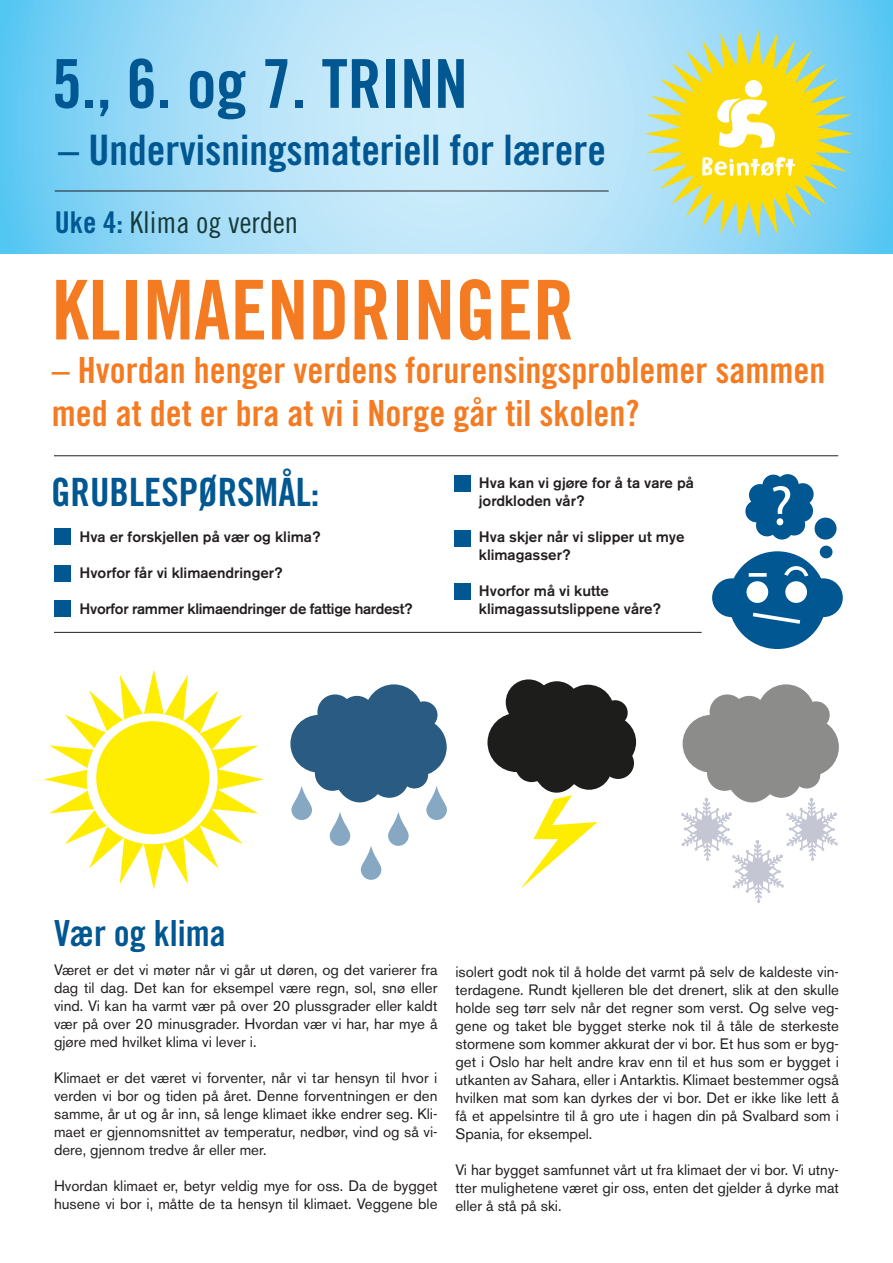
<style>
.page{position:relative;width:893px;height:1263px;background:#fff}
.page>*{position:absolute;margin:0;border:0;box-sizing:border-box;transform-origin:0 0}
.t1{font:82.5px "Trade Gothic Bold Cond Twenty";color:#f47b21}
.t2{font:67.5px "Trade Gothic Bold Cond Twenty";color:#005791}
.t3{font:56.55px "Myriad Pro";color:#fff}
.t4{font:42px "Trade Gothic Bold Cond Twenty";color:#005791}
.t5{font:39px "Trade Gothic Bold Cond Twenty";color:#005791}
.t6{font:36px "Trade Gothic Bold Cond Twenty";color:#f47b21}
.t7{font:36px "Trade Gothic Bold Cond Twenty";color:#005791}
.t8{font:30px "Trade Gothic Cond Eighteen";color:#173938}
.t9{font:15px/18px "Akzidenz Grotesk BE";color:#231f20;text-align:justify}
.t10{font:500 15px "Akzidenz Grotesk BE";color:#231f20}
.t11{font:500 15px "Akzidenz Grotesk BE";letter-spacing:-.02em;color:#231f20}
.s1{font-family:"Trade Gothic Bold Cond Twenty";color:#005791}
</style>
<div class="page">
<svg style="left:0;top:0;width:893px;height:253px;background:#a6def7"></svg>
<hr style="left:55px;top:191px;width:554px;height:1px;background:#231f20">
<hr style="left:54px;top:455px;width:784px;height:1px;background:#231f20">
<hr style="left:54px;top:632px;width:648px;height:1px;background:#231f20">
<svg style="left:644px;top:30px;width:209px;height:208px;background:#c9db87"></svg>
<div style="left:728px;top:551px;width:98px;height:98px;background:#005791;border-radius:50%"></div>
<div style="left:712px;top:578px;width:39px;height:39px;background:#005791;border-radius:50%"></div>
<div style="left:804px;top:578px;width:39px;height:39px;background:#005791;border-radius:50%"></div>
<div style="left:746px;top:581px;width:22px;height:22px;background:#fff;border-radius:50%"></div>
<div style="left:785px;top:581px;width:22px;height:22px;background:#fff;border-radius:50%"></div>
<svg style="left:752px;top:612px;width:49px;height:12px"></svg>
<svg style="left:749px;top:573px;width:18px;height:4px"></svg>
<svg style="left:784px;top:566px;width:25px;height:11px"></svg>
<div style="left:815px;top:518px;width:21px;height:21px;background:#005791;border-radius:50%"></div>
<div style="left:777px;top:474px;width:22px;height:22px;background:#005791;border-radius:50%"></div>
<div style="left:792px;top:483px;width:22px;height:22px;background:#005791;border-radius:50%"></div>
<div style="left:791px;top:500px;width:22px;height:22px;background:#005791;border-radius:50%"></div>
<div style="left:783px;top:513px;width:22px;height:22px;background:#005791;border-radius:50%"></div>
<div style="left:745px;top:500px;width:22px;height:22px;background:#005791;border-radius:50%"></div>
<div style="left:756px;top:514px;width:22px;height:22px;background:#005791;border-radius:50%"></div>
<div style="left:771px;top:518px;width:22px;height:21px;background:#005791;border-radius:50%"></div>
<div style="left:762px;top:475px;width:22px;height:22px;background:#005791;border-radius:50%"></div>
<div style="left:749px;top:484px;width:22px;height:22px;background:#005791;border-radius:50%"></div>
<div style="left:765px;top:492px;width:36px;height:36px;background:#005791;border-radius:50%"></div>
<div style="left:820px;top:546px;width:12px;height:12px;background:#005791;border-radius:50%"></div>
<div style="left:54px;top:529px;width:16px;height:16px;background:#005791"></div>
<div style="left:455px;top:476px;width:16px;height:16px;background:#005791"></div>
<div style="left:54px;top:565px;width:16px;height:16px;background:#005791"></div>
<div style="left:54px;top:601px;width:16px;height:16px;background:#005791"></div>
<div style="left:455px;top:530px;width:16px;height:16px;background:#005791"></div>
<div style="left:455px;top:583px;width:16px;height:16px;background:#005791"></div>
<svg style="left:337px;top:727px;width:58px;height:76px;background:#416d90"></svg>
<div style="left:290px;top:715px;width:58px;height:58px;background:#2a5c83;border-radius:50%"></div>
<div style="left:365px;top:684px;width:58px;height:58px;background:#2a5c83;border-radius:50%"></div>
<div style="left:315px;top:755px;width:35px;height:36px;background:#2a5c83;border-radius:50%"></div>
<div style="left:370px;top:758px;width:39px;height:40px;background:#2a5c83;border-radius:50%"></div>
<div style="left:401px;top:761px;width:27px;height:27px;background:#2a5c83;border-radius:50%"></div>
<div style="left:410px;top:701px;width:28px;height:28px;background:#2a5c83;border-radius:50%"></div>
<div style="left:317px;top:694px;width:36px;height:36px;background:#2a5c83;border-radius:50%"></div>
<div style="left:339px;top:696px;width:36px;height:35px;background:#2a5c83;border-radius:50%"></div>
<div style="left:389px;top:718px;width:58px;height:58px;background:#2a5c83;border-radius:50%"></div>
<div style="left:757px;top:684px;width:58px;height:58px;background:#8c8c8b;border-radius:50%"></div>
<div style="left:802px;top:701px;width:28px;height:28px;background:#8c8c8b;border-radius:50%"></div>
<div style="left:709px;top:694px;width:36px;height:36px;background:#8c8c8b;border-radius:50%"></div>
<div style="left:731px;top:696px;width:36px;height:35px;background:#8c8c8b;border-radius:50%"></div>
<div style="left:487px;top:713px;width:60px;height:59px;background:#1d1d1b;border-radius:50%"></div>
<div style="left:561px;top:685px;width:53px;height:53px;background:#1d1d1b;border-radius:50%"></div>
<div style="left:515px;top:750px;width:33px;height:32px;background:#1d1d1b;border-radius:50%"></div>
<div style="left:566px;top:744px;width:46px;height:46px;background:#1d1d1b;border-radius:50%"></div>
<div style="left:602px;top:747px;width:32px;height:32px;background:#1d1d1b;border-radius:50%"></div>
<div style="left:603px;top:700px;width:25px;height:25px;background:#1d1d1b;border-radius:50%"></div>
<div style="left:506px;top:679px;width:45px;height:46px;background:#1d1d1b;border-radius:50%"></div>
<div style="left:534px;top:681px;width:46px;height:46px;background:#1d1d1b;border-radius:50%"></div>
<div style="left:583px;top:715px;width:53px;height:54px;background:#1d1d1b;border-radius:50%"></div>
<svg style="left:291px;top:786px;width:21px;height:34px"></svg>
<svg style="left:426px;top:786px;width:21px;height:34px"></svg>
<svg style="left:330px;top:811px;width:20px;height:35px"></svg>
<svg style="left:388px;top:811px;width:21px;height:35px"></svg>
<svg style="left:361px;top:845px;width:20px;height:35px"></svg>
<svg style="left:44px;top:669px;width:220px;height:220px"></svg>
<div style="left:87px;top:713px;width:131px;height:131px;background:#fff;border-radius:50%"></div>
<div style="left:96px;top:721px;width:113px;height:113px;background:#ffed00;border-radius:50%"></div>
<svg style="left:521px;top:721px;width:77px;height:168px"></svg>
<svg style="left:681px;top:705px;width:157px;height:198px"></svg>
<p class="t2" style="left:52px;top:43px;width:418px">5., 6. og 7. TRINN</p>
<p class="t4" style="left:58px;top:125px;width:550px">– Undervisningsmateriell for lærere</p>
<p class="t8" style="left:55px;top:204px;width:245px"><span class="s1">Uke 4:</span> Klima og verden</p>
<p class="t1" style="left:52px;top:260px;width:524px">KLIMAENDRINGER</p>
<p class="t6" style="left:52px;top:348px;width:775px">– Hvordan henger verdens forurensingsproblemer sammen</p>
<p class="t6" style="left:52px;top:391px;width:589px">med at det er bra at vi i Norge går til skolen?</p>
<p class="t5" style="left:51px;top:469px;width:270px">GRUBLESPØRSMÅL:</p>
<p class="t10" style="left:80px;top:528px;width:242px">Hva er forskjellen på vær og klima?</p>
<p class="t10" style="left:80px;top:564px;width:205px">Hvorfor får vi klimaendringer?</p>
<p class="t11" style="left:80px;top:600px;width:335px">Hvorfor rammer klimaendringer de fattige hardest?</p>
<p class="t10" style="left:479px;top:474px;width:217px">Hva kan vi gjøre for å ta vare på</p>
<p class="t10" style="left:479px;top:492px;width:107px">jordkloden vår?</p>
<p class="t10" style="left:479px;top:528px;width:207px">Hva skjer når vi slipper ut mye</p>
<p class="t10" style="left:479px;top:546px;width:93px">klimagasser?</p>
<p class="t10" style="left:479px;top:582px;width:132px">Hvorfor må vi kutte</p>
<p class="t10" style="left:479px;top:600px;width:184px">klimagassutslippene våre?</p>
<p class="t3" style="left:770px;top:478px;width:24px">?</p>
<p class="t7" style="left:54px;top:911px;width:173px">Vær og klima</p>
<p class="t9" style="left:54px;top:960px;width:385px">Været er det vi møter når vi går ut døren, og det varierer fra dag til dag. Det kan for eksempel være regn, sol, snø eller vind. Vi kan ha varmt vær på over 20 plussgrader eller kaldt vær på over 20 minusgrader. Hvordan vær vi har, har mye å gjøre med hvilket klima vi lever i.</p>
<p class="t9" style="left:54px;top:1068px;width:385px">Klimaet er det været vi forventer, når vi tar hensyn til hvor i verden vi bor og tiden på året. Denne forventningen er den samme, år ut og år inn, så lenge klimaet ikke endrer seg. Kli&shy;maet er gjennomsnittet av temperatur, nedbør, vind og så vi&shy;dere, gjennom tredve år eller mer.</p>
<p class="t9" style="left:54px;top:1176px;width:385px">Hvordan klimaet er, betyr veldig mye for oss. Da de bygget husene vi bor i, måtte de ta hensyn til klimaet. Veggene ble</p>
<p class="t9" style="left:455px;top:963px;width:385px">isolert godt nok til å holde det varmt på selv de kaldeste vin&shy;terdagene. Rundt kjelleren ble det drenert, slik at den skulle holde seg tørr selv når det regner som verst. Og selve veg&shy;gene og taket ble bygget sterke nok til å tåle de sterkeste stormene som kommer akkurat der vi bor. Et hus som er byg&shy;get i Oslo har helt andre krav enn til et hus som er bygget i utkanten av Sahara, eller i Antarktis. Klimaet bestemmer også hvilken mat som kan dyrkes der vi bor. Det er ikke like lett å få et appelsintre til å gro ute i hagen din på Svalbard som i Spania, for eksempel.</p>
<p class="t9" style="left:455px;top:1161px;width:385px">Vi har bygget samfunnet vårt ut fra klimaet der vi bor. Vi utny&shy;tter mulighetene været gir oss, enten det gjelder å dyrke mat eller å stå på ski.</p>
</div>
